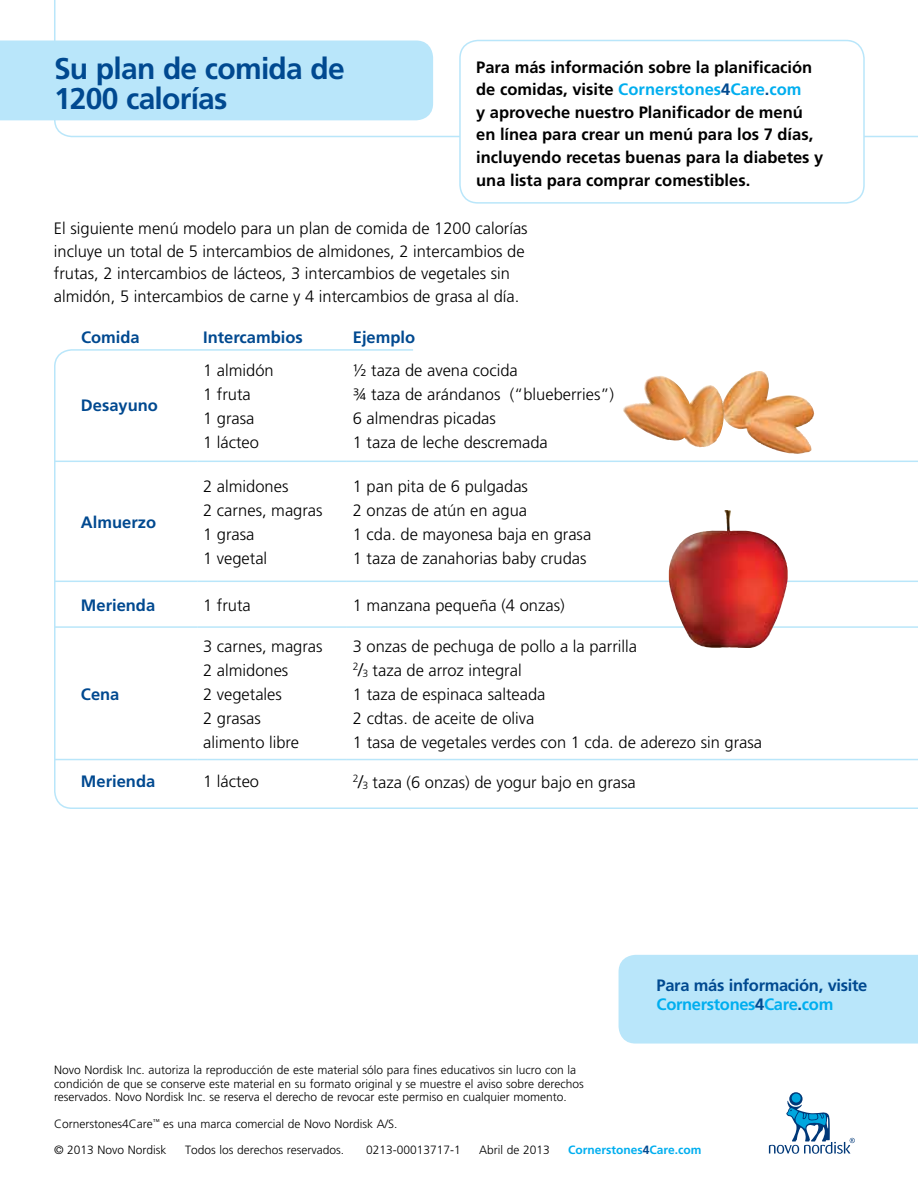
<style>
.page{position:relative;width:918px;height:1188px;background:#fff}
.page>*{position:absolute;margin:0;border:0;box-sizing:border-box;transform-origin:0 0}
.t1{font:700 30px/30px "Frutiger";letter-spacing:-.025em;color:#004990}
.t2{font:300 16.5px/24px "Frutiger";color:#000}
.t3{font:700 16.5px/22.5px "Frutiger";color:#000}
.t4{font:700 16.5px "Frutiger";color:#004990}
.t5{font:700 16.5px/19.5px "Frutiger";letter-spacing:-.02em;color:#004990}
.t6{font:300 12px/13.5px "Frutiger";color:#000}
.t7{font:700 12px "Frutiger";color:#00aeef}
.s1{color:#00aeef}
.s2{color:#004990}
.s3{font-size:18px}
</style>
<div class="page">
<svg style="left:54px;top:349px;width:864px;height:460px"></svg>
<hr style="left:54px;top:461px;width:143px;height:1px;background:#b9e6fa">
<hr style="left:54px;top:581px;width:143px;height:1px;background:#b9e6fa">
<hr style="left:54px;top:626px;width:143px;height:2px;background:#b9e6fa">
<hr style="left:197px;top:461px;width:150px;height:1px;background:#b9e6fa">
<hr style="left:197px;top:581px;width:150px;height:1px;background:#b9e6fa">
<hr style="left:197px;top:626px;width:150px;height:2px;background:#b9e6fa">
<hr style="left:347px;top:461px;width:571px;height:1px;background:#b9e6fa">
<hr style="left:347px;top:581px;width:571px;height:1px;background:#b9e6fa">
<hr style="left:347px;top:626px;width:571px;height:2px;background:#b9e6fa">
<hr style="left:54px;top:759px;width:143px;height:1px;background:#b9e6fa">
<hr style="left:197px;top:759px;width:150px;height:1px;background:#b9e6fa">
<hr style="left:347px;top:759px;width:571px;height:1px;background:#b9e6fa">
<svg style="left:789px;top:1092px;width:14px;height:14px"></svg>
<div style="left:792px;top:1094px;width:9px;height:9px;background:#00a6de;border-radius:50%"></div>
<svg style="left:769px;top:1100px;width:86px;height:54px"></svg>
<div style="left:619px;top:955px;width:299px;height:89px;background:#b9e6fa"></div>
<svg style="left:54px;top:0;width:864px;height:137px"></svg>
<div style="left:0;top:40px;width:433px;height:80px;background:#b9e6fa"></div>
<div style="left:460px;top:40px;width:404px;height:163px;background:#fff;border-radius:18px"></div>
<div style="left:459px;top:40px;width:406px;height:164px;border:2px solid #b9e6fa;border-radius:18px"></div>
<img style="left:669px;top:510px;width:103px;height:138px">
<img style="left:721px;top:371px;width:94px;height:83px">
<img style="left:623px;top:376px;width:102px;height:71px">
<h1 class="t1" style="left:54px;top:54px;width:292px">Su plan de comida de<br>1200 calorías</h1>
<p class="t3" style="left:476px;top:56px;width:349px">Para más información sobre la planificación de comidas, visite <span class="s1">Cornerstones</span><span class="s2">4</span><span class="s1">Care</span><span class="s2">.</span><span class="s1">com<br></span>y aproveche nuestro Planificador de menú en línea para crear un menú para los 7 días, incluyendo recetas buenas para la diabetes y una lista para comprar comestibles.</p>
<p class="t2" style="left:54px;top:218px;width:475px;line-height:22.5px">El siguiente menú modelo para un plan de comida de 1200 calorías incluye un total de 5 intercambios de almidones, 2 intercambios de frutas, 2 intercambios de lácteos, 3 intercambios de vegetales sin almidón, 5 intercambios de carne y 4 intercambios de grasa al día.</p>
<p class="t4" style="left:81px;top:327px;width:60px">Comida</p>
<p class="t4" style="left:203px;top:327px;width:101px">Intercambios</p>
<p class="t4" style="left:353px;top:327px;width:64px">Ejemplo</p>
<p class="t4" style="left:81px;top:396px;width:79px">Desayuno</p>
<p class="t4" style="left:81px;top:512px;width:77px">Almuerzo</p>
<p class="t2" style="left:203px;top:358px;width:72px">1 almidón<br>1 fruta<br>1 grasa<br>1 lácteo</p>
<p class="t2" style="left:353px;top:358px;width:263px">½ taza de avena cocida<br>¾ taza de arándanos (“blueberries”)<br>6 almendras picadas<br>1 taza de leche descremada</p>
<p class="t2" style="left:203px;top:474px;width:121px">2 almidones<br>2 carnes, magras<br>1 grasa<br>1 vegetal</p>
<p class="t2" style="left:353px;top:474px;width:240px">1 pan pita de 6 pulgadas<br>2 onzas de atún en agua<br>1 cda. de mayonesa baja en grasa<br>1 taza de zanahorias baby crudas</p>
<p class="t4" style="left:81px;top:595px;width:76px">Merienda</p>
<p class="t2" style="left:203px;top:593px;width:49px">1 fruta</p>
<p class="t2" style="left:353px;top:593px;width:213px">1 manzana pequeña (4 onzas)</p>
<p class="t4" style="left:81px;top:684px;width:40px">Cena</p>
<p class="t2" style="left:203px;top:634px;width:121px">3 carnes, magras<br>2 almidones<br>2 vegetales<br>2 grasas alimento libre</p>
<p class="t2" style="left:353px;top:634px;width:411px">3 onzas de pechuga de pollo a la parrilla<br><sup>2</sup><span class="s3">/</span><sub>3</sub> taza de arroz integral<br>1 taza de espinaca salteada<br>2 cdtas. de aceite de oliva<br>1 tasa de vegetales verdes con 1 cda. de aderezo sin grasa</p>
<p class="t4" style="left:81px;top:772px;width:76px">Merienda</p>
<p class="t2" style="left:203px;top:770px;width:57px">1 lácteo</p>
<p class="t2" style="left:353px;top:770px;width:284px"><sup>2</sup><span class="s3">/</span><sub>3</sub> taza (6 onzas) de yogur bajo en grasa</p>
<p class="t5" style="left:657px;top:976px;width:212px">Para más información, visite<br><span class="s1">Cornerstones</span>4<span class="s1">Care</span>.<span class="s1">com</span></p>
<p class="t6" style="left:54px;top:1063px;width:531px">Novo Nordisk Inc. autoriza la reproducción de este material sólo para fines educativos sin lucro con la condición de que se conserve este material en su formato original y se muestre el aviso sobre derechos reservados. Novo Nordisk Inc. se reserva el derecho de revocar este permiso en cualquier momento.</p>
<p class="t6" style="left:54px;top:1111px;width:345px;line-height:25.5px">Cornerstones4Care<sup>™</sup> es una marca comercial de Novo Nordisk A/S. © 2013 Novo Nordisk</p>
<p class="t6" style="left:185px;top:1143px;width:161px">Todos los derechos reservados.</p>
<p class="t6" style="left:366px;top:1143px;width:96px">0213-00013717-1</p>
<p class="t6" style="left:479px;top:1143px;width:72px">Abril de 2013</p>
<p class="t7" style="left:568px;top:1142px;width:135px">Cornerstones<span class="s2">4</span>Care.com</p>
</div>
